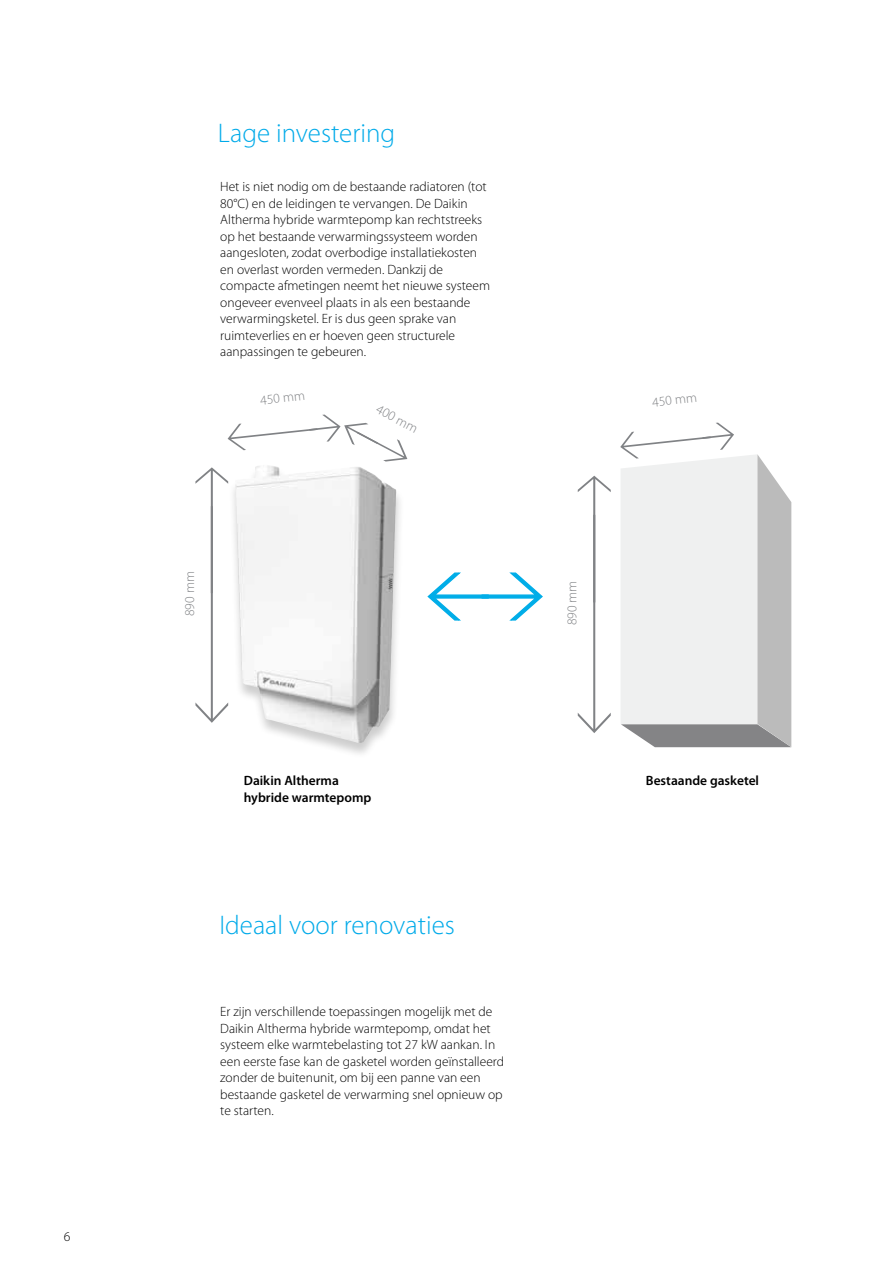
<style>
.page{position:relative;width:893px;height:1263px;background:#fff}
.page>*{position:absolute;margin:0;border:0;box-sizing:border-box;transform-origin:0 0}
.t1{font:300 27px "Myriad Pro";color:#00aae9}
.t2{font:300 13.5px/16.5px "Myriad Pro";color:#000}
.t3{font:600 13.5px/16.5px "Myriad Pro";color:#000}
.t4{font:300 13.5px "Myriad Pro";color:#808285}
</style>
<div class="page">
<div style="left:228px;top:465px;width:177px;height:294px;background:#000;opacity:.2"></div>
<img style="left:235px;top:465px;width:161px;height:279px">
<svg style="left:195px;top:467px;width:33px;height:256px"></svg>
<svg style="left:228px;top:415px;width:179px;height:46px"></svg>
<svg style="left:578px;top:476px;width:33px;height:257px"></svg>
<svg style="left:427px;top:572px;width:116px;height:49px"></svg>
<svg style="left:620px;top:423px;width:171px;height:324px"></svg>
<p class="t2" style="left:64px;top:1228px;width:8px">6</p>
<h1 class="t1" style="left:218px;top:116px;width:179px">Lage investering</h1>
<p class="t2" style="left:220px;top:178px;width:271px">Het is niet nodig om de bestaande radiatoren (tot 80°C) en de leidingen te vervangen. De Daikin Altherma hybride warmtepomp kan rechtstreeks op het bestaande verwarmingssysteem worden aangesloten, zodat overbodige installatiekosten en overlast worden vermeden. Dankzij de compacte afmetingen neemt het nieuwe systeem ongeveer evenveel plaats in als een bestaande verwarmingsketel. Er is dus geen sprake van ruimteverlies en er hoeven geen structurele aanpassingen te gebeuren.</p>
<p class="t4" style="left:259px;top:392px;width:46px;rotate:-7deg">450 mm</p>
<p class="t4" style="left:381px;top:401px;width:46px;rotate:28deg">400 mm</p>
<p class="t4" style="left:181px;top:616px;width:46px;rotate:-90deg">890 mm</p>
<p class="t4" style="left:564px;top:625px;width:46px;rotate:-90deg">890 mm</p>
<p class="t4" style="left:651px;top:394px;width:46px;rotate:-7deg">450 mm</p>
<p class="t3" style="left:244px;top:772px;width:129px">Daikin Altherma hybride warmtepomp</p>
<p class="t3" style="left:646px;top:772px;width:115px">Bestaande gasketel</p>
<h1 class="t1" style="left:220px;top:908px;width:237px">Ideaal voor renovaties</h1>
<p class="t2" style="left:220px;top:1003px;width:285px">Er zijn verschillende toepassingen mogelijk met de Daikin Altherma hybride warmtepomp, omdat het systeem elke warmtebelasting tot 27 kW aankan. In een eerste fase kan de gasketel worden geïnstalleerd zonder de buitenunit, om bij een panne van een bestaande gasketel de verwarming snel opnieuw op te starten.</p>
</div>
